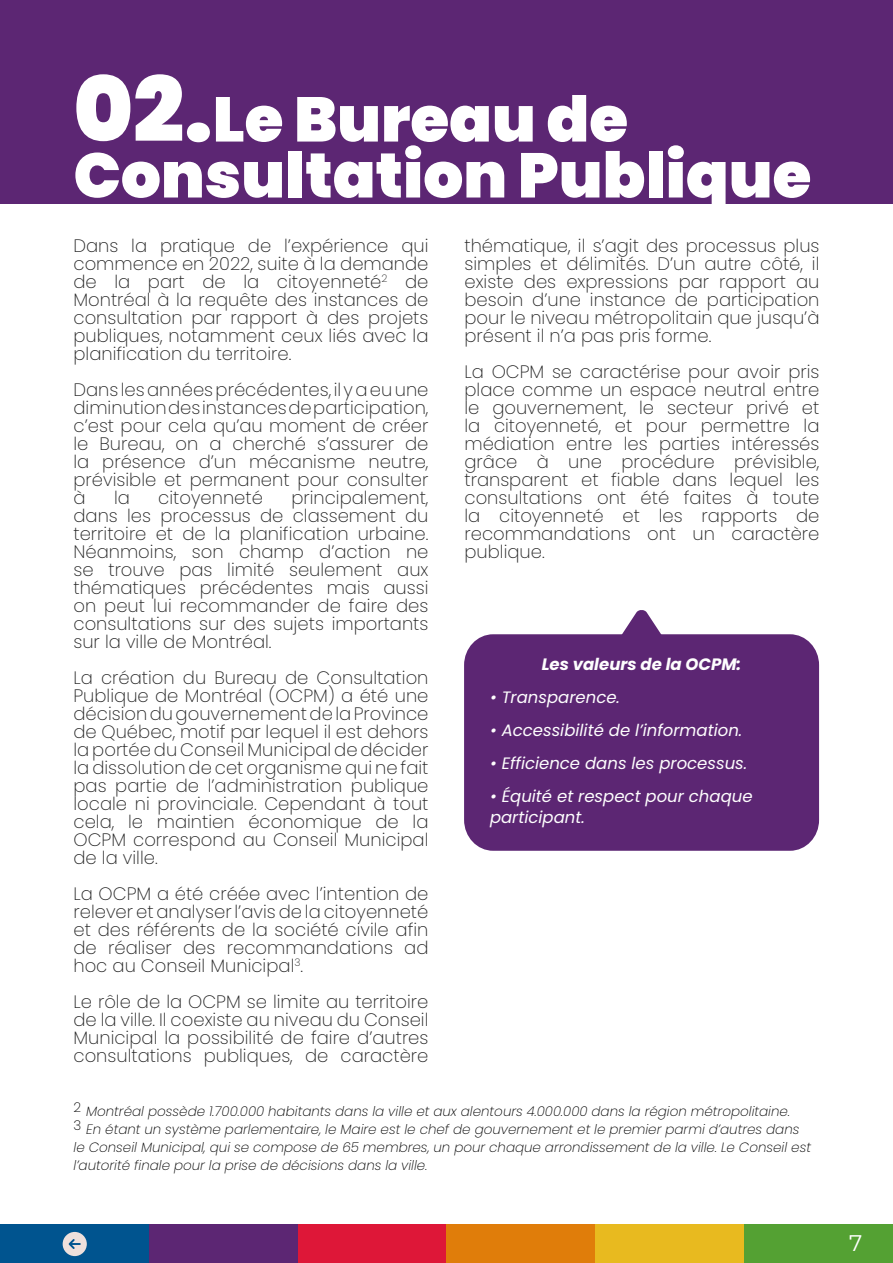
<style>
.page{position:relative;width:893px;height:1263px;background:#fff}
.page>*{position:absolute;margin:0;border:0;box-sizing:border-box;transform-origin:0 0}
.t1{font:900 63px/55.9px "Poppins";color:#fff}
.t2{font:22.5px "Montserrat";color:#fff}
.t3{font:200 18px/18px "Poppins";color:#222;text-align:justify}
.t4{font:italic 16.5px/21px "Poppins";color:#fefefe}
.t5{font:italic 700 16.5px "Poppins";color:#fefefe}
.t6{font:italic 200 13.5px/18px "Poppins";color:#000}
.s1{font-size:90px}
</style>
<div class="page">
<div style="left:0;top:1225px;width:149px;height:38px;background:#00548f"></div>
<div style="left:149px;top:1225px;width:149px;height:38px;background:#5c2673"></div>
<div style="left:298px;top:1225px;width:148px;height:38px;background:#de1738"></div>
<div style="left:446px;top:1225px;width:149px;height:38px;background:#e07d0a"></div>
<div style="left:595px;top:1225px;width:149px;height:38px;background:#e8ba1f"></div>
<div style="left:744px;top:1225px;width:149px;height:38px;background:#54a133"></div>
<div style="left:0;top:0;width:893px;height:203px;background:#5c2673"></div>
<svg style="left:63px;top:1232px;width:24px;height:24px"></svg>
<div style="left:464px;top:634px;width:355px;height:217px;background:#5c2673;border-radius:30px"></div>
<svg style="left:610px;top:610px;width:63px;height:25px"></svg>
<h1 class="t1" style="left:73px;top:92px;width:739px"><span class="s1">02.</span>Le Bureau de<br>Consultation Publique</h1>
<p class="t3" style="left:73px;top:237px;width:357px">Dans la pratique de l’expérience qui commence en 2022, suite à la demande de la part de la citoyenneté<sup>2</sup> de Montréal à la requête des instances de consultation par rapport à des projets publiques, notamment ceux liés avec la planification du territoire.</p>
<p class="t3" style="left:73px;top:381px;width:356px">Dans les années précédentes, il y a eu une diminution des instances de participation, c’est pour cela qu’au moment de créer le Bureau, on a cherché s’assurer de la présence d’un mécanisme neutre, prévisible et permanent pour consulter à</p>
<p class="t3" style="left:114px;top:489px;width:17px">la</p>
<p class="t3" style="left:158px;top:489px;width:106px">citoyenneté</p>
<p class="t3" style="left:73px;top:489px;width:356px;text-indent:218px">principalement, dans les processus de classement du territoire et de la planification urbaine.<br>Néanmoins, son champ d’action ne se trouve pas limité seulement aux thématiques précédentes mais aussi on peut lui recommander de faire des consultations sur des sujets importants sur la ville de Montréal.</p>
<p class="t3" style="left:73px;top:669px;width:356px">La création du Bureau de Consultation Publique de Montréal (OCPM) a été une décision du gouvernement de la Province de Québec, motif par lequel il est dehors la portée du Conseil Municipal de décider la dissolution de cet organisme qui ne fait pas partie de l’administration publique locale ni provinciale. Cependant à tout cela, le maintien économique de la OCPM correspond au Conseil Municipal de la ville.</p>
<p class="t3" style="left:73px;top:885px;width:356px">La OCPM a été créée avec l’intention de relever et analyser l’avis de la citoyenneté et des référents de la société civile afin de réaliser des recommandations ad hoc au Conseil Municipal<sup>3</sup>.</p>
<p class="t3" style="left:73px;top:993px;width:356px">Le rôle de la OCPM se limite au territoire de la ville. Il coexiste au niveau du Conseil Municipal la possibilité de faire d’autres consultations publiques, de caractère</p>
<p class="t3" style="left:464px;top:237px;width:356px">thématique, il s’agit des processus plus simples et délimités. D’un autre côté, il existe des expressions par rapport au besoin d’une instance de participation pour le niveau métropolitain que jusqu’à présent il n’a pas pris forme.</p>
<p class="t3" style="left:464px;top:363px;width:356px">La OCPM se caractérise pour avoir pris place comme un espace neutral entre le gouvernement, le secteur privé et la citoyenneté, et pour permettre la médiation entre les parties intéressés grâce à une procédure prévisible, transparent et fiable dans lequel les consultations ont été faites à toute la citoyenneté et les rapports de recommandations ont un caractère publique.</p>
<p class="t5" style="left:542px;top:655px;width:201px">Les valeurs de la OCPM:</p>
<p class="t4" style="left:490px;top:687px;width:132px">• Transparence.</p>
<p class="t4" style="left:490px;top:720px;width:254px">• Accessibilité de l’information.</p>
<p class="t4" style="left:490px;top:753px;width:259px">• Efficience dans les processus.</p>
<p class="t4" style="left:490px;top:786px;width:264px">• Équité et respect pour chaque participant.</p>
<p class="t6" style="left:74px;top:1102px;width:739px"><sup>2</sup> Montréal possède 1.700.000 habitants dans la ville et aux alentours 4.000.000 dans la région métropolitaine.<br><sup>3</sup> En étant un système parlementaire, le Maire est le chef de gouvernement et le premier parmi d’autres dans le Conseil Municipal, qui se compose de 65 membres, un pour chaque arrondissement de la ville. Le Conseil est l’autorité finale pour la prise de décisions dans la ville.</p>
<p class="t2" style="left:849px;top:1227px;width:15px">7</p>
</div>
